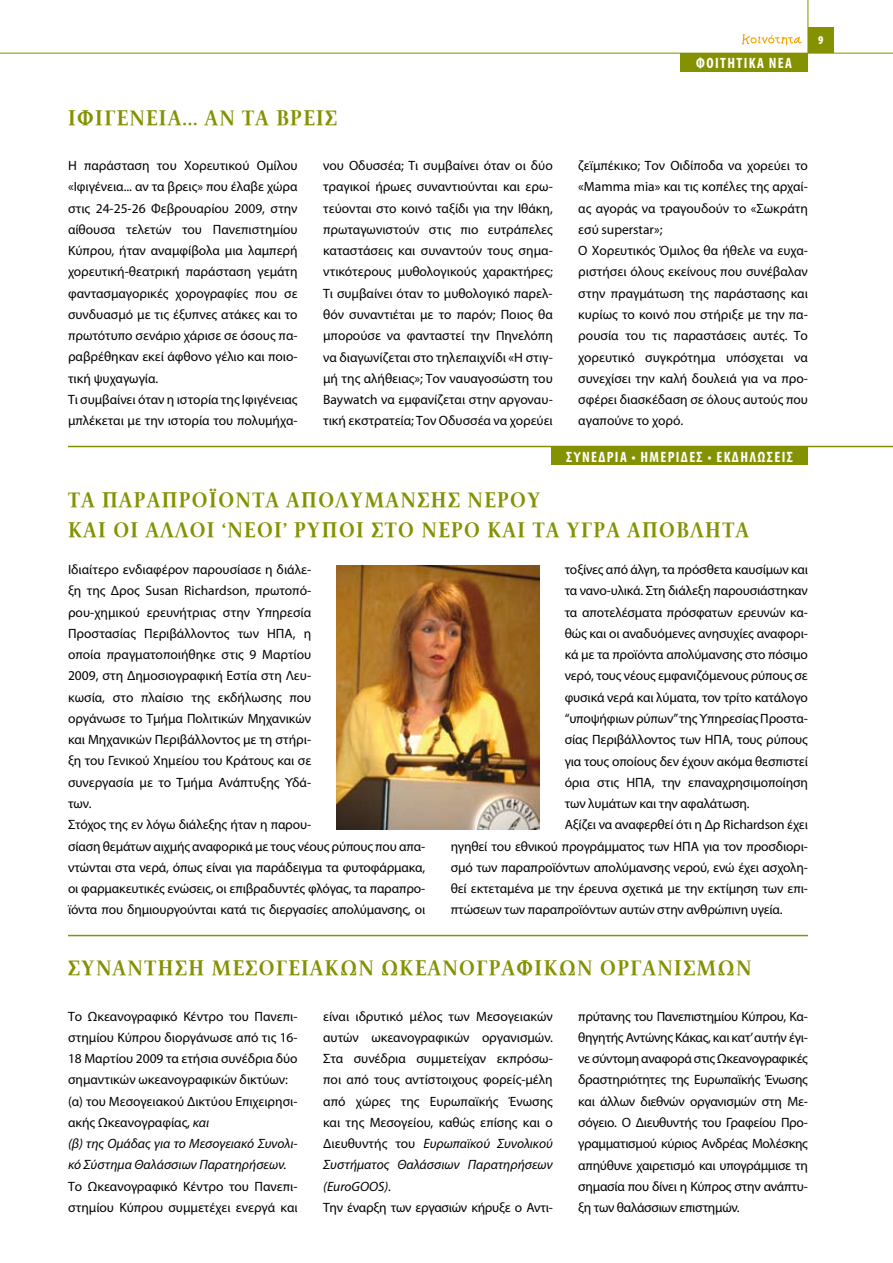
<style>
.page{position:relative;width:893px;height:1263px;background:#fff}
.page>*{position:absolute;margin:0;border:0;box-sizing:border-box;transform-origin:0 0}
.t1{font:700 21px "PF Document";letter-spacing:.07em;color:#849202}
.t2{font:700 condensed 15px "Myriad Pro";letter-spacing:.09em;color:#fff}
.t3{font:13.5px/21.3px "Myriad Pro";letter-spacing:-.005em;color:#000}
.t4{font:900 condensed 12px "Myriad Pro";color:#fff}
.s1{font-style:italic}
</style>
<div class="page">
<hr style="left:0;top:53px;width:893px;height:1px;background:#849202">
<hr style="left:808px;top:0;width:1px;height:53px;background:#849202">
<div style="left:808px;top:27px;width:25px;height:26px;background:#849202"></div>
<svg style="left:742px;top:34px;width:60px;height:11px"></svg>
<div style="left:680px;top:53px;width:128px;height:18px;background:#849202"></div>
<hr style="left:68px;top:446px;width:825px;height:1px;background:#849202">
<div style="left:551px;top:446px;width:257px;height:18px;background:#849202"></div>
<img style="left:337px;top:565px;width:202px;height:264px">
<hr style="left:68px;top:935px;width:740px;height:1px;background:#849202">
<p class="t2" style="left:696px;top:53px;width:97px">ΦΟΙΤΗΤΙΚΑ ΝΕΑ</p>
<p class="t4" style="left:818px;top:33px;width:7px">9</p>
<h1 class="t1" style="left:68px;top:106px;width:63px">Ιφιγένεια</h1>
<h1 class="t1" style="left:183px;top:106px;width:107px">... αν τα βρεις</h1>
<p class="t3" style="left:68px;top:155px;width:231px">Η παράσταση του Χορευτικού Ομίλου «Ιφιγένεια... αν τα βρεις» που έλαβε χώρα στις 24-25-26 Φεβρουαρίου 2009, στην αίθουσα τελετών του Πανεπιστημίου Κύπρου, ήταν αναμφίβολα μια λαμπερή χορευτική-θεατρική παράσταση γεμάτη φαντασμαγορικές χορογραφίες που σε συνδυασμό με τις έξυπνες ατάκες και το πρωτότυπο σενάριο χάρισε σε όσους πα&shy;ραβρέθηκαν εκεί άφθονο γέλιο και ποιο&shy;τική ψυχαγωγία.<br>Τι συμβαίνει όταν η ιστορία της Ιφιγένειας μπλέκεται με την ιστορία του πολυμήχα-</p>
<p class="t3" style="left:323px;top:155px;width:231px;text-align:justify">νου Οδυσσέα; Τι συμβαίνει όταν οι δύο τραγικοί ήρωες συναντιούνται και ερω&shy;τεύονται στο κοινό ταξίδι για την Ιθάκη, πρωταγωνιστούν στις πιο ευτράπελες καταστάσεις και συναντούν τους σημα&shy;ντικότερους μυθολογικούς χαρακτήρες; Τι συμβαίνει όταν το μυθολογικό παρελ&shy;θόν συναντιέται με το παρόν; Ποιος θα μπορούσε να φανταστεί την Πηνελόπη να διαγωνίζεται στο τηλεπαιχνίδι «Η στιγ&shy;μή της αλήθειας»; Τον ναυαγοσώστη του Baywatch να εμφανίζεται στην αργοναυ&shy;τική εκστρατεία; Τον Οδυσσέα να χορεύει</p>
<p class="t3" style="left:578px;top:155px;width:231px">ζεϊμπέκικο; Τον Οιδίποδα να χορεύει το «Mamma mia» και τις κοπέλες της αρχαί&shy;ας αγοράς να τραγουδούν το «Σωκράτη εσύ superstar»;<br>O Χορευτικός Όμιλος θα ήθελε να ευχα&shy;ριστήσει όλους εκείνους που συνέβαλαν στην πραγμάτωση της παράστασης και κυρίως το κοινό που στήριξε με την πα&shy;ρουσία του τις παραστάσεις αυτές. Το χορευτικό συγκρότημα υπόσχεται να συνεχίσει την καλή δουλειά για να προ&shy;σφέρει διασκέδαση σε όλους αυτούς που αγαπούνε το χορό.</p>
<p class="t2" style="left:566px;top:447px;width:228px">ΣΥΝΕΔΡΙΑ • ΗΜΕΡΙΔΕΣ • ΕΚΔΗΛΩΣΕΙΣ</p>
<h1 class="t1" style="left:68px;top:488px;width:50px">ΤΑ παραπρο</h1>
<h1 class="t1" style="left:209px;top:488px;width:26px">ϊόντα</h1>
<h1 class="t1" style="left:286px;top:488px;width:17px">απολύμανσης</h1>
<h1 class="t1" style="left:468px;top:488px;width:16px">νερού</h1>
<h1 class="t1" style="left:68px;top:518px;width:14px">και</h1>
<h1 class="t1" style="left:113px;top:518px;width:49px">ΟΙ άλλο</h1>
<h1 class="t1" style="left:207px;top:518px;width:37px">Ι ‘νέο</h1>
<h1 class="t1" style="left:274px;top:518px;width:36px">Ι’ ρύπο</h1>
<h1 class="t1" style="left:356px;top:518px;width:30px">Ι στο</h1>
<h1 class="t1" style="left:421px;top:518px;width:16px">νερό</h1>
<h1 class="t1" style="left:487px;top:518px;width:14px">και</h1>
<h1 class="t1" style="left:533px;top:518px;width:111px">τα υγρά απόβλητα</h1>
<p class="t3" style="left:68px;top:559px;width:359px">Ιδιαίτερο ενδιαφέρον παρουσίασε η διάλε-<br>ξη της Δρος Susan Richardson, πρωτοπό-<br>ρου-χημικού ερευνήτριας στην Υπηρεσία<br>Προστασίας Περιβάλλοντος των ΗΠΑ, η<br>οποία πραγματοποιήθηκε στις 9 Μαρτίου<br>2009, στη Δημοσιογραφική Εστία στη Λευ-<br>κωσία, στο πλαίσιο της εκδήλωσης που<br>οργάνωσε το Τμήμα Πολιτικών Μηχανικών<br>και Μηχανικών Περιβάλλοντος με τη στήρι-<br>ξη του Γενικού Χημείου του Κράτους και σε<br>συνεργασία με το Τμήμα Ανάπτυξης Υδά-<br>των.<br>Στόχος της εν λόγω διάλεξης ήταν η παρου-<br>σίαση θεμάτων αιχμής αναφορικά με τους νέους ρύπους που απα&shy;ντώνται στα νερά, όπως είναι για παράδειγμα τα φυτοφάρμακα, οι φαρμακευτικές ενώσεις, οι επιβραδυντές φλόγας, τα παραπρο&shy;ϊόντα που δημιουργούνται κατά τις διεργασίες απολύμανσης, οι</p>
<p class="t3" style="left:565px;top:559px;width:245px">τοξίνες από άλγη, τα πρόσθετα καυσίμων και</p>
<p class="t3" style="left:565px;top:580px;width:245px">τα νανο-υλικά. Στη διάλεξη παρουσιάστηκαν</p>
<p class="t3" style="left:565px;top:601px;width:245px">τα αποτελέσματα πρόσφατων ερευνών κα-</p>
<p class="t3" style="left:565px;top:622px;width:245px">θώς και οι αναδυόμενες ανησυχίες αναφορι-</p>
<p class="t3" style="left:565px;top:644px;width:245px">κά με τα προϊόντα απολύμανσης στο πόσιμο</p>
<p class="t3" style="left:565px;top:665px;width:245px">νερό, τους νέους εμφανιζόμενους ρύπους σε</p>
<p class="t3" style="left:565px;top:686px;width:245px">φυσικά νερά και λύματα, τον τρίτο κατάλογο</p>
<p class="t3" style="left:565px;top:708px;width:245px">“υποψήφιων ρύπων” της Υπηρεσίας Προστα-</p>
<p class="t3" style="left:565px;top:729px;width:245px">σίας Περιβάλλοντος των ΗΠΑ, τους ρύπους</p>
<p class="t3" style="left:565px;top:750px;width:245px">για τους οποίους δεν έχουν ακόμα θεσπιστεί</p>
<p class="t3" style="left:565px;top:771px;width:245px">όρια στις ΗΠΑ, την επαναχρησιμοποίηση</p>
<p class="t3" style="left:565px;top:793px;width:186px">των λυμάτων και την αφαλάτωση.</p>
<p class="t3" style="left:565px;top:814px;width:245px">Αξίζει να αναφερθεί ότι η Δρ Richardson έχει</p>
<p class="t3" style="left:451px;top:835px;width:359px">ηγηθεί του εθνικού προγράμματος των ΗΠΑ για τον προσδιορι-</p>
<p class="t3" style="left:451px;top:856px;width:359px">σμό των παραπροϊόντων απολύμανσης νερού, ενώ έχει ασχολη-</p>
<p class="t3" style="left:451px;top:878px;width:359px">θεί εκτεταμένα με την έρευνα σχετικά με την εκτίμηση των επι-</p>
<p class="t3" style="left:451px;top:899px;width:333px">πτώσεων των παραπροϊόντων αυτών στην ανθρώπινη υγεία.</p>
<h1 class="t1" style="left:68px;top:956px;width:685px">ΣΥΝΑΝΤΗΣΗ ΜΕΣΟΓΕΙΑΚΩΝ ΩΚΕΑΝΟΓΡΑΦΙΚΩΝ ΟΡΓΑΝΙΣΜΩΝ</h1>
<p class="t3" style="left:68px;top:1005px;width:231px">Το Ωκεανογραφικό Κέντρο του Πανεπι&shy;στημίου Κύπρου διοργάνωσε από τις 16- 18 Μαρτίου 2009 τα ετήσια συνέδρια δύο σημαντικών ωκεανογραφικών δικτύων: (α) του Μεσογειακού Δικτύου Επιχειρησι&shy;ακής Ωκεανογραφίας, <span class="s1">και<br>(β) της Ομάδας για το Μεσογειακό Συνολι&shy;κό Σύστημα Θαλάσσιων Παρατηρήσεων.</span></p>
<p class="t3" style="left:68px;top:1175px;width:231px">Το Ωκεανογραφικό Κέντρο του Πανεπι&shy;στημίου Κύπρου συμμετέχει ενεργά και</p>
<p class="t3" style="left:323px;top:1005px;width:231px">είναι ιδρυτικό μέλος των Μεσογειακών αυτών ωκεανογραφικών οργανισμών.<br>Στα συνέδρια συμμετείχαν εκπρόσω&shy;ποι από τους αντίστοιχους φορείς-μέλη από χώρες της Ευρωπαϊκής Ένωσης και της Μεσογείου, καθώς επίσης και ο Διευθυντής του <span class="s1">Ευρωπαϊκού Συνολικού Συστήματος Θαλάσσιων Παρατηρήσεων (EuroGOOS)</span>.<br>Την έναρξη των εργασιών κήρυξε ο Αντι-</p>
<p class="t3" style="left:578px;top:1005px;width:231px;text-align:justify">πρύτανης του Πανεπιστημίου Κύπρου, Κα&shy;θηγητής Αντώνης Κάκας, και κατ’ αυτήν έγι&shy;νε σύντομη αναφορά στις Ωκεανογραφικές δραστηριότητες της Ευρωπαϊκής Ένωσης και άλλων διεθνών οργανισμών στη Με&shy;σόγειο. Ο Διευθυντής του Γραφείου Προ&shy;γραμματισμού κύριος Ανδρέας Μολέσκης απηύθυνε χαιρετισμό και υπογράμμισε τη σημασία που δίνει η Κύπρος στην ανάπτυ&shy;ξη των θαλάσσιων επιστημών.</p>
</div>
